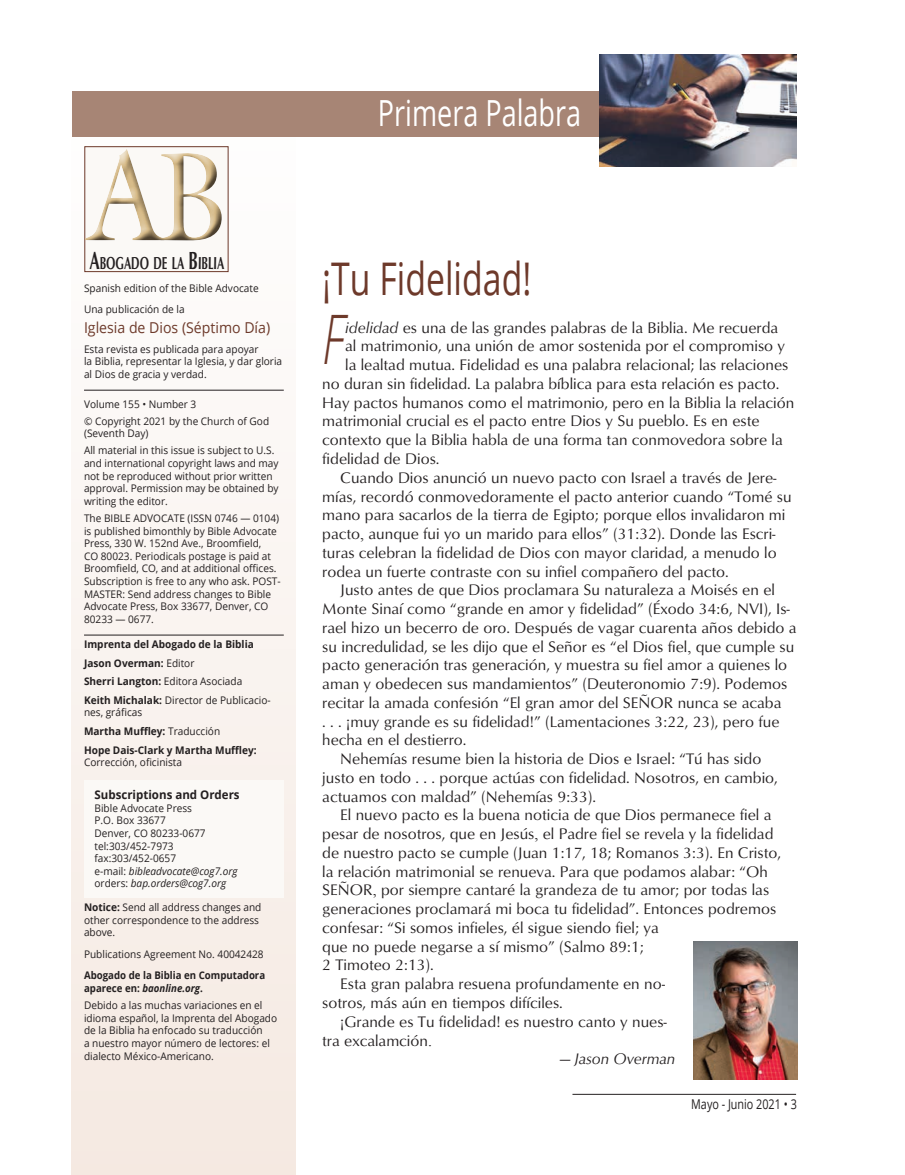
<style>
.page{position:relative;width:905px;height:1175px;background:#fff}
.page>*{position:absolute;margin:0;border:0;box-sizing:border-box;transform-origin:0 0}
.t1{font:127.5px "Galliard Pro";color:#d6ba87;scale:.85 1}
.Article_-_Main_text{font:italic 300 68.25px "Open Sans";color:#6d392a;scale:.7 1}
.Department_Title{font:45px "Open Sans";color:#6d392a;scale:.75 1}
.Department_-_Header{font:36px "Open Sans";color:#fff;scale:.75 1}
.t2{font:700 17.85px "Optimum";letter-spacing:-.005em;color:#231f20;scale:.62 1}
.Article_-_Main_text-2{font:15.75px/18.8px "Optimum";color:#231f20}
.Article_-_Main_text-3{font:italic 15.75px "Optimum";color:#231f20}
.t3{font:15px "Open Sans";color:#6d392a;scale:.94 1}
.t4{font:13.5px "Open Sans";color:#231f20;scale:.8 1}
.t5{font:700 12px "Open Sans";color:#231f20;scale:.96 1}
.t6{font:10.5px/12.6px "Open Sans";color:#231f20;scale:.96 1}
.t7{font:700 10.5px/12.6px "Open Sans";color:#231f20;scale:.96 1}
.t8{font:italic 10.5px "Open Sans";color:#231f20;scale:.96 1}
.t9{font:700 10.5px/12.6px "Open Sans";color:#231f20;scale:.92 1}
.s1{font-size:25.5px}
.s2{font-weight:400}
.s3{font-weight:700}
.s4{font-style:normal}
.s5{font-style:italic}
.s6{font-family:"Times New Roman"}
</style>
<div class="page">
<hr style="left:572px;top:1094px;width:224px;height:1px;background:#231f20">
<div style="left:71px;top:108px;width:225px;height:1066px;background:linear-gradient(to right,#f9f2ed,#f9f3ef)"></div>
<hr style="left:84px;top:390px;width:200px;height:1px;background:#231f20">
<hr style="left:84px;top:634px;width:200px;height:1px;background:#231f20">
<div style="left:84px;top:146px;width:144px;height:126px;background:#fbf9f6;border:1px solid #6d392a"></div>
<div style="left:74px;top:138px;width:153px;height:110px;background:#fff"></div>
<div style="left:76px;top:142px;width:156px;height:109px;background:#231f20;opacity:.75"></div>
<div style="left:84px;top:780px;width:200px;height:117px;background:#fbf9f6"></div>
<img style="left:693px;top:941px;width:104px;height:138px">
<div style="left:73px;top:91px;width:675px;height:45px;background:#a78575"></div>
<img style="left:599px;top:54px;width:197px;height:112px">
<h1 class="t1" style="left:88px;top:113px;width:167px">AB</h1>
<p class="t2" style="left:89px;top:252px;width:219px"><span class="s1">A</span>BOGADO DE LA <span class="s1">B</span> IBLIA</p>
<p class="t6" style="left:84px;top:282px;width:183px">Spanish edition of the Bible Advocate</p>
<p class="t6" style="left:84px;top:302px;width:106px">Una publicación de la</p>
<p class="t3" style="left:84px;top:317px;width:199px">Iglesia de Dios (Séptimo Día)</p>
<p class="t6" style="left:84px;top:342px;width:183px">Esta revista es publicada para apoyar</p>
<p class="t6" style="left:84px;top:355px;width:208px">la Biblia, representar la Iglesia, y dar gloria al Dios de gracia y verdad.</p>
<p class="t6" style="left:84px;top:397px;width:118px">Volume 155 • Number 3</p>
<p class="t6" style="left:84px;top:414px;width:194px">© Copyright 2021 by the Church of God (Seventh Day)</p>
<p class="t6" style="left:84px;top:444px;width:204px">All material in this issue is subject to U.S. and international copyright laws and may not be reproduced without prior written approval. Permission may be obtained by writing the editor.</p>
<p class="t6" style="left:84px;top:511px;width:206px">The BIBLE ADVOCATE (ISSN 0746 — 0104) is published bimonthly by Bible Advocate Press, 330 W. 152nd Ave., Broomfield,<br>CO 80023. Periodicals postage is paid at Broomfield, CO, and at additional offices.<br>Subscription is free to any who ask. POST-MASTER: Send address changes to Bible Advocate Press, Box 33677, Denver, CO 80233 — 0677.</p>
<p class="t7" style="left:84px;top:637px;width:178px">Imprenta del Abogado de la Biblia</p>
<p class="t7" style="left:84px;top:656px;width:117px">Jason Overman: <span class="s2">Editor</span></p>
<p class="t6" style="left:84px;top:675px;width:166px"><span class="s3">Sherri Langton:</span> Editora Asociada</p>
<p class="t6" style="left:84px;top:693px;width:196px"><span class="s3">Keith Michalak:</span> Director de Publicacio&shy;nes, gráficas</p>
<p class="t7" style="left:84px;top:724px;width:143px">Martha Muffley: <span class="s2">Traducción</span></p>
<p class="t7" style="left:84px;top:743px;width:181px">Hope Dais-Clark y Martha Muffley:<br><span class="s2">Corrección, oficinista</span></p>
<p class="t5" style="left:94px;top:786px;width:153px">Subscriptions and Orders</p>
<p class="t6" style="left:94px;top:801px;width:103px">Bible Advocate Press</p>
<p class="t6" style="left:94px;top:814px;width:76px">P.O. Box 33677</p>
<p class="t6" style="left:94px;top:826px;width:117px">Denver, CO 80233-0677</p>
<p class="t6" style="left:94px;top:839px;width:84px">tel:303/452-7973</p>
<p class="t6" style="left:94px;top:851px;width:86px">fax:303/452-0657</p>
<p class="t8" style="left:94px;top:863px;width:150px"><span class="s4">e-mail:</span> bibleadvocate@cog7.org</p>
<p class="t8" style="left:94px;top:876px;width:138px"><span class="s4">orders:</span> bap.orders@cog7.org</p>
<p class="t6" style="left:84px;top:900px;width:186px"><span class="s3">Notice:</span> Send all address changes and other correspondence to the address above.</p>
<p class="t6" style="left:84px;top:947px;width:189px">Publications Agreement No. 40042428</p>
<p class="t9" style="left:84px;top:969px;width:198px">Abogado de la Biblia en Computadora aparece en: <span class="s5">baonline.org</span>.</p>
<p class="t6" style="left:84px;top:998px;width:203px">Debido a las muchas variaciones en el idioma español, la Imprenta del Abogado de la Biblia ha enfocado su traducción<br>a nuestro mayor número de lectores: el dialecto México-Americano.</p>
<p class="Department_-_Header" style="left:378px;top:89px;width:272px">Primera Palabra</p>
<p class="Department_Title" style="left:322px;top:248px;width:280px">¡Tu Fidelidad!</p>
<p class="Article_-_Main_text" style="left:322px;top:301px;width:34px">F</p>
<p class="Article_-_Main_text-2" style="left:345px;top:317px;width:434px"><span class="s5">idelidad</span> es una de las grandes palabras de la Biblia. Me recuerda</p>
<p class="Article_-_Main_text-2" style="left:345px;top:336px;width:441px">al matrimonio, una unión de amor sostenida por el compromiso y</p>
<p class="Article_-_Main_text-2" style="left:345px;top:355px;width:445px">la lealtad mutua. Fidelidad es una palabra relacional; las relaciones</p>
<p class="Article_-_Main_text-2" style="left:322px;top:374px;width:459px">no duran sin fidelidad. La palabra bíblica para esta relación es pacto.</p>
<p class="Article_-_Main_text-2" style="left:322px;top:392px;width:473px">Hay pactos humanos como el matrimonio, pero en la Biblia la relación</p>
<p class="Article_-_Main_text-2" style="left:322px;top:411px;width:439px">matrimonial crucial es el pacto entre Dios y Su pueblo. Es en este</p>
<p class="Article_-_Main_text-2" style="left:322px;top:430px;width:462px">contexto que la Biblia habla de una forma tan conmovedora sobre la</p>
<p class="Article_-_Main_text-2" style="left:322px;top:449px;width:119px">fidelidad de Dios.</p>
<p class="Article_-_Main_text-2" style="left:322px;top:467px;width:471px;text-indent:18px">Cuando Dios anunció un nuevo pacto con Israel a través de Jere&shy;mías, recordó conmovedoramente el pacto anterior cuando “Tomé su mano para sacarlos de la tierra de Egipto; porque ellos invalidaron mi pacto<span class="s6">,</span> aunque fui yo un marido para ellos” (31:32). Donde las Escri&shy;turas celebran la fidelidad de Dios con mayor claridad, a menudo lo rodea un fuerte contraste con su infiel compañero del pacto.</p>
<p class="Article_-_Main_text-2" style="left:322px;top:580px;width:476px;text-indent:18px">Justo antes de que Dios proclamara Su naturaleza a Moisés en el Monte Sinaí como “grande en amor y fidelidad” (Éxodo 34:6, NVI), Is&shy;rael hizo un becerro de oro. Después de vagar cuarenta años debido a su incredulidad, se les dijo que el Señor es “el Dios fiel<span class="s6">,</span> que cumple su pacto generación tras generación, y muestra su fiel amor a quienes lo aman y obedecen sus mandamientos” (Deuteronomio 7:9). Podemos recitar la amada confesión “El gran amor del SEÑOR nunca se acaba<br>. . . ¡muy grande es su fidelidad!” (Lamentaciones 3:22, 23), pero fue hecha en el destierro.</p>
<p class="Article_-_Main_text-2" style="left:322px;top:749px;width:457px;text-indent:18px">Nehemías resume bien la historia de Dios e Israel: “Tú has sido justo en todo . . . porque actúas con fidelidad. Nosotros, en cambio, actuamos con maldad” (Nehemías 9:33).</p>
<p class="Article_-_Main_text-2" style="left:322px;top:805px;width:460px;text-indent:18px">El nuevo pacto es la buena noticia de que Dios permanece fiel a pesar de nosotros, que en Jesús<span class="s6">,</span> el Padre fiel se revela y la fidelidad de nuestro pacto se cumple (Juan 1:17, 18; Romanos 3:3). En Cristo, la relación matrimonial se renueva. Para que podamos alabar: “Oh SEÑOR<span class="s6">,</span> por siempre cantaré la grandeza de tu amor; por todas las generaciones proclamará mi boca tu fidelidad”. Entonces podremos confesar: “Si somos infieles, él sigue siendo fiel; ya<br>que no puede negarse a sí mismo” (Salmo 89:1;<br>2 Timoteo 2:13).</p>
<p class="Article_-_Main_text-2" style="left:322px;top:974px;width:344px;text-indent:18px">Esta gran palabra resuena profundamente en no&shy;sotros, más aún en tiempos difíciles.</p>
<p class="Article_-_Main_text-2" style="left:322px;top:1011px;width:346px;text-indent:18px">¡Grande es Tu fidelidad! es nuestro canto y nues&shy;tra excalamción<span class="s6">.</span></p>
<p class="Article_-_Main_text-3" style="left:560px;top:1049px;width:117px">— Jason Overman</p>
<p class="t4" style="left:691px;top:1095px;width:133px">Mayo - Junio 2021 • 3</p>
</div>
